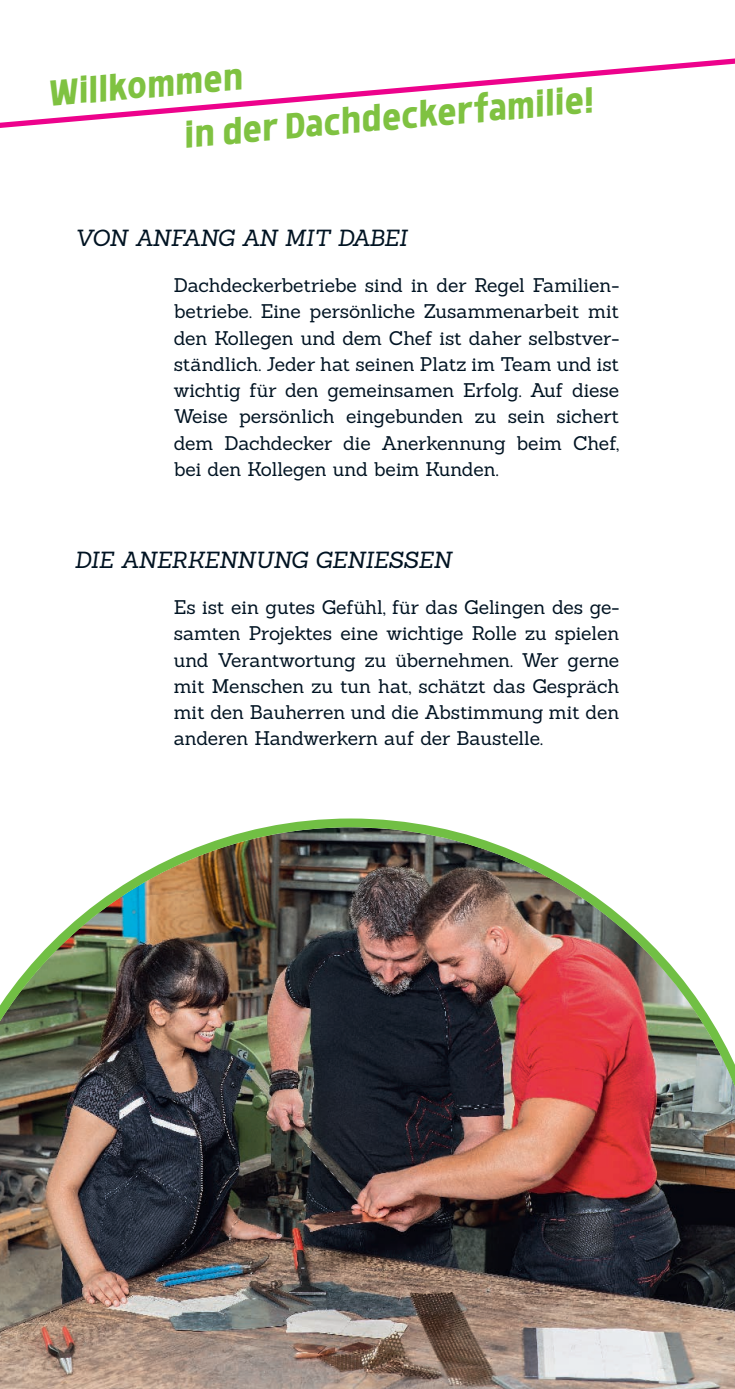
<style>
.page{position:relative;width:735px;height:1389px;background:#fff}
.page>*{position:absolute;margin:0;border:0;box-sizing:border-box;transform-origin:0 0}
.t1{font:500 42px/53.4px "Morl Sans";color:#7fc241;scale:.96 1}
.t2{font:italic 22.75px "Sanchez";letter-spacing:-.02em;color:#001322}
.t3{font:italic 22.75px "Sanchez";letter-spacing:-.065em;color:#001322}
.t4{font:19.25px/26.2px "Sanchez";letter-spacing:-.005em;color:#001322;text-align:justify}
</style>
<div class="page">
<svg style="left:0;top:58px;width:734px;height:70px"></svg>
<img style="left:0;top:819px;width:734px;height:570px">
<h1 class="t1" style="left:176px;top:54px;width:429px;text-indent:-131px;rotate:-5deg">Willkommen<br>in der Dachdeckerfamilie!</h1>
<p class="t3" style="left:74px;top:223px;width:334px">VON ANFANG AN MIT DABEI</p>
<p class="t4" style="left:174px;top:272px;width:447px">Dachdeckerbetriebe sind in der Regel Familien&shy;betriebe. Eine persönliche Zusammenarbeit mit den Kollegen und dem Chef ist daher selbstver&shy;ständlich. Jeder hat seinen Platz im Team und ist wichtig für den gemeinsamen Erfolg. Auf diese Weise persönlich eingebunden zu sein sichert dem Dachdecker die Anerkennung beim Chef, bei den Kollegen und beim Kunden.</p>
<p class="t2" style="left:74px;top:545px;width:378px">DIE ANERKENNUNG GENIESSEN</p>
<p class="t4" style="left:174px;top:594px;width:447px">Es ist ein gutes Gefühl, für das Gelingen des ge&shy;samten Projektes eine wichtige Rolle zu spielen und Verantwortung zu übernehmen. Wer gerne mit Menschen zu tun hat, schätzt das Gespräch mit den Bauherren und die Abstimmung mit den anderen Handwerkern auf der Baustelle.</p>
</div>
